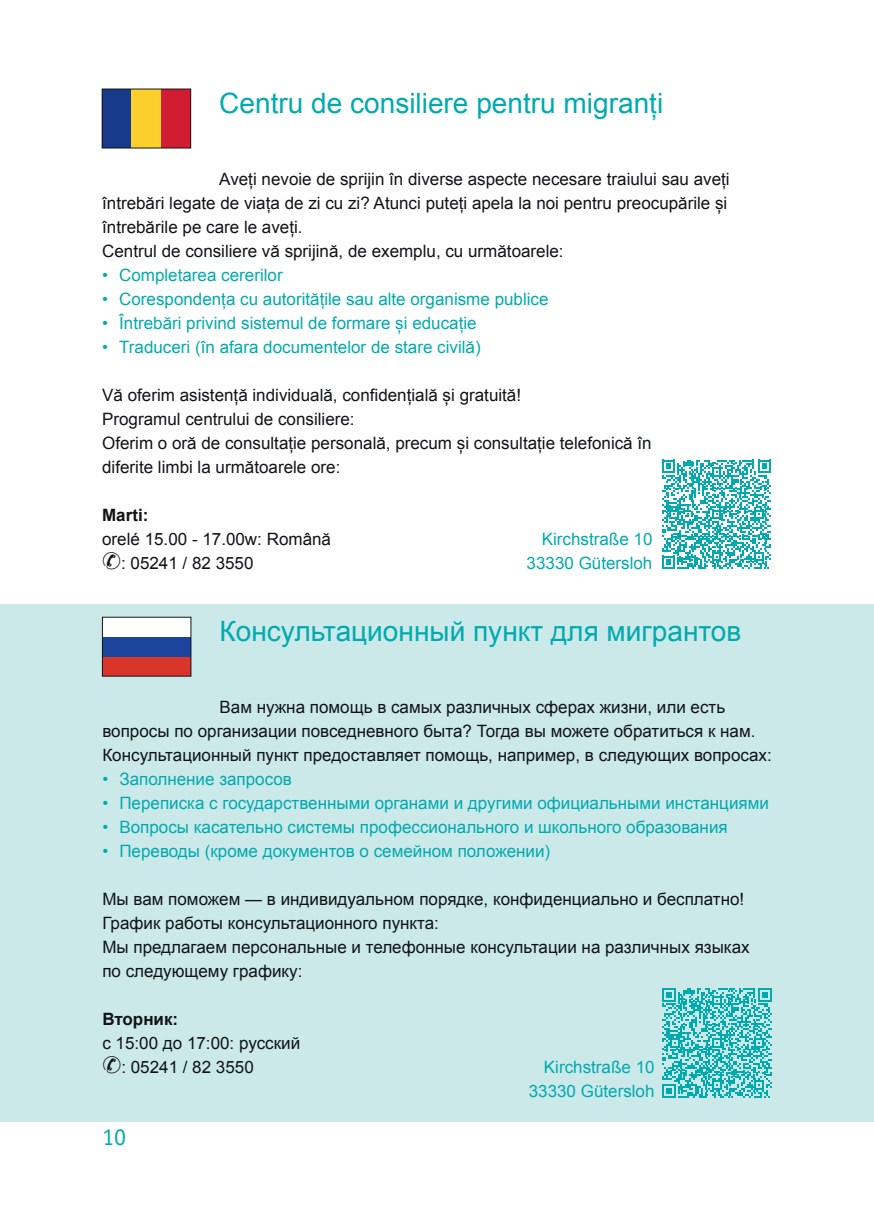
<style>
.page{position:relative;width:874px;height:1225px;background:#fff}
.page>*{position:absolute;margin:0;border:0;box-sizing:border-box;transform-origin:0 0}
.t1{font:28px "Arial";color:#00aaae}
.t2{font:24px "Officina Sans";color:#00aaae}
.t3{font:17px/24px "Arial";color:#111416}
.t4{font:17px/24px "Arial";color:#00aaae;text-align:right}
.t5{font:700 17px "Arial";color:#111416}
</style>
<div class="page">
<div style="left:0;top:604px;width:873px;height:517px;background:#cce9ea"></div>
<svg style="left:662px;top:460px;width:108px;height:109px"></svg>
<svg style="left:662px;top:988px;width:109px;height:109px"></svg>
<div style="left:102px;top:89px;width:88px;height:59px;background:#183a8a"></div>
<div style="left:132px;top:89px;width:58px;height:59px;background:#fbd02c"></div>
<div style="left:161px;top:89px;width:29px;height:59px;background:#d21c31"></div>
<div style="left:102px;top:89px;width:89px;height:59px;border:1px solid #111416"></div>
<div style="left:102px;top:617px;width:89px;height:29px;background:#fff"></div>
<div style="left:102px;top:646px;width:89px;height:30px;background:#d9352b"></div>
<div style="left:102px;top:637px;width:89px;height:19px;background:#1d449c"></div>
<h1 class="t1" style="left:219px;top:85px;width:445px">Centru de consiliere pentru migranți</h1>
<p class="t3" style="left:102px;top:167px;width:628px;text-indent:117px">Aveți nevoie de sprijin în diverse aspecte necesare traiului sau aveți întrebări legate de viața de zi cu zi? Atunci puteți apela la noi pentru preocupările și întrebările pe care le aveți.<br>Centrul de consiliere vă sprijină, de exemplu, cu următoarele:</p>
<p class="t4" style="left:102px;top:263px;width:182px">• Completarea cererilor</p>
<p class="t4" style="left:102px;top:287px;width:447px">• Corespondența cu autoritățile sau alte organisme publice</p>
<p class="t4" style="left:102px;top:311px;width:376px">• Întrebări privind sistemul de formare și educație</p>
<p class="t4" style="left:102px;top:335px;width:378px">• Traduceri (în afara documentelor de stare civilă)</p>
<p class="t3" style="left:102px;top:383px;width:550px">Vă oferim asistență individuală, confidențială și gratuită!<br>Programul centrului de consiliere:<br>Oferim o oră de consultație personală, precum și consultație telefonică în diferite limbi la următoarele ore:</p>
<p class="t5" style="left:102px;top:504px;width:48px">Marti:</p>
<p class="t3" style="left:102px;top:527px;width:230px">orelé 15.00 - 17.00w: Română ✆: 05241 / 82 3550</p>
<p class="t4" style="left:526px;top:527px;width:127px">Kirchstraße 10<br>33330 Gütersloh</p>
<h1 class="t1" style="left:219px;top:613px;width:523px">Консультационный пункт для мигрантов</h1>
<p class="t3" style="left:102px;top:695px;width:670px;text-indent:117px">Вам нужна помощь в самых различных сферах жизни, или есть вопросы по организации повседневного быта? Тогда вы можете обратиться к нам.<br>Консультационный пункт предоставляет помощь, например, в следующих вопросах:</p>
<p class="t4" style="left:102px;top:767px;width:191px">• Заполнение запросов</p>
<p class="t4" style="left:102px;top:791px;width:667px">• Переписка с государственными органами и другими официальными инстанциями</p>
<p class="t4" style="left:102px;top:815px;width:626px">• Вопросы касательно системы профессионального и школьного образования</p>
<p class="t4" style="left:102px;top:839px;width:447px">• Переводы (кроме документов о семейном положении)</p>
<p class="t3" style="left:102px;top:887px;width:648px">Мы вам поможем — в индивидуальном порядке, конфиденциально и бесплатно!<br>График работы консультационного пункта:<br>Мы предлагаем персональные и телефонные консультации на различных языках по следующему графику:</p>
<p class="t5" style="left:102px;top:1008px;width:77px">Вторник:</p>
<p class="t3" style="left:102px;top:1031px;width:199px">с 15:00 до 17:00: русский ✆: 05241 / 82 3550</p>
<p class="t4" style="left:528px;top:1055px;width:127px">Kirchstraße 10<br>33330 Gütersloh</p>
<h2 class="t2" style="left:102px;top:1123px;width:25px">10</h2>
</div>
